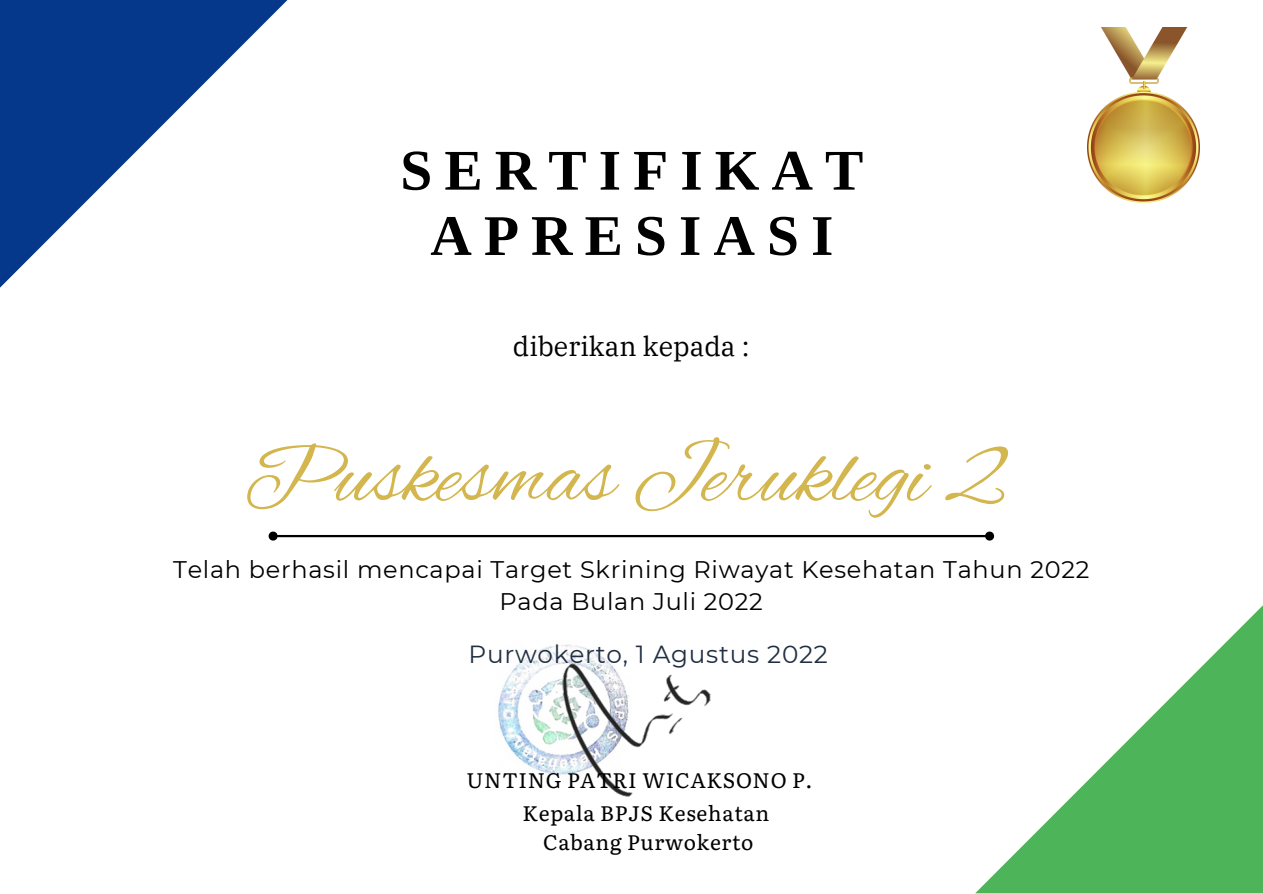
<style>
.page{position:relative;width:1263px;height:894px;background:#fff}
.page>*{position:absolute;margin:0;border:0;box-sizing:border-box;transform-origin:0 0}
.t1{font:87.3px "Alex Brush";color:#d3b64e}
.t2{font:700 57.45px/65.2px "Libra Serif Modern";letter-spacing:.21em;color:#000;text-align:center}
.t3{font:27px "IBM Plex Serif";color:#000}
.t4{font:24.75px "Montserrat";letter-spacing:.03em;color:#202f42}
.t5{font:24px/32.5px "Montserrat";letter-spacing:.03em;color:#000;text-align:center}
.t6{font:21px/29.2px "Literata";letter-spacing:.03em;color:#000;text-align:center}
</style>
<div class="page">
<img style="left:1088px;top:27px;width:111px;height:176px">
<hr style="left:278px;top:535px;width:707px;height:2px;background:#000">
<svg style="left:268px;top:531px;width:11px;height:10px"></svg>
<svg style="left:983px;top:531px;width:12px;height:10px"></svg>
<img style="left:498px;top:644px;width:101px;height:131px">
<svg style="left:0;top:0;width:287px;height:288px"></svg>
<svg style="left:975px;top:605px;width:288px;height:288px"></svg>
<img style="left:563px;top:655px;width:148px;height:142px">
<h2 class="t2" style="left:400px;top:137px;width:464px">SERTIFIKAT<br>APRESIASI</h2>
<p class="t3" style="left:513px;top:328px;width:238px">diberikan kepada :</p>
<h1 class="t1" style="left:243px;top:427px;width:760px">Puskesmas Jeruklegi 2</h1>
<p class="t5" style="left:173px;top:552px;width:918px">Telah berhasil mencapai Target Skrining Riwayat Kesehatan Tahun 2022<br>Pada Bulan Juli 2022</p>
<p class="t4" style="left:469px;top:638px;width:361px">Purwokerto, 1 Agustus 2022</p>
<p class="t6" style="left:467px;top:764px;width:347px">UNTING PATRI WICAKSONO P.</p>
<p class="t6" style="left:522px;top:797px;width:248px">Kepala BPJS Kesehatan<br>Cabang Purwokerto</p>
</div>
